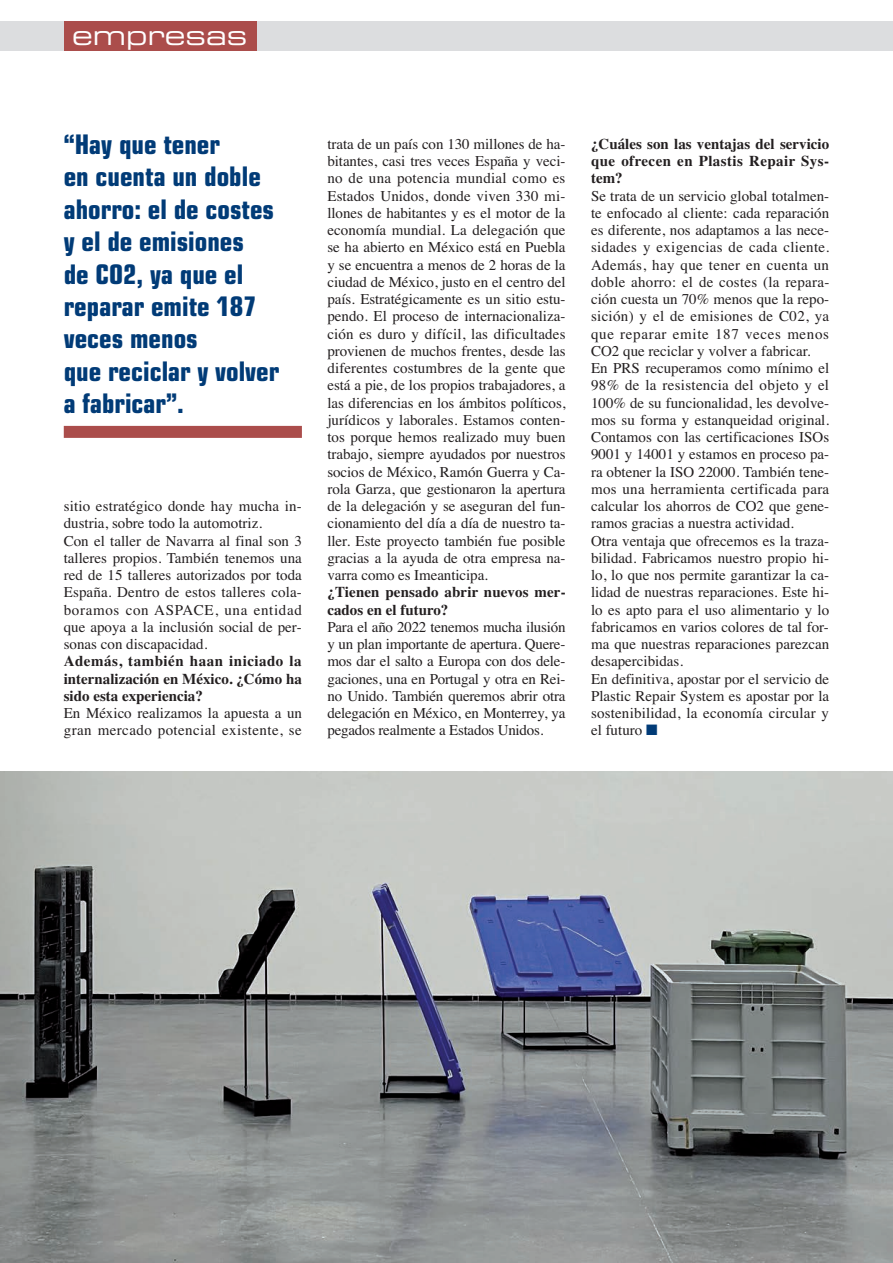
<style>
.page{position:relative;width:893px;height:1263px;background:#fff}
.page>*{position:absolute;margin:0;border:0;box-sizing:border-box;transform-origin:0 0}
.t1{font:700 condensed 27px/32.4px "Eurostile";color:#013b77}
.t2{font:27px "Eurostile Extended Two";color:#fff}
.t3{font:15px/17.2px "Times";color:#231f20}
.t4{font:700 15px/17.2px "Times";color:#231f20;text-align:justify}
.t5{font:15px/17.2px "Times";letter-spacing:.03em;color:#231f20}
.s1{color:#013b77}
</style>
<div class="page">
<div style="left:0;top:21px;width:893px;height:30px;background:#dcdddf"></div>
<div style="left:64px;top:21px;width:192px;height:30px;background:#ab4d4b"></div>
<img style="left:0;top:772px;width:893px;height:491px">
<div style="left:64px;top:426px;width:238px;height:12px;background:#ab4d4b"></div>
<h1 class="t2" style="left:72px;top:26px;width:177px">empresas</h1>
<h1 class="t1" style="left:64px;top:130px;width:217px">“Hay que tener<br>en cuenta un doble ahorro: el de costes y el de emisiones<br>de CO2, ya que el reparar emite 187 veces menos<br>que reciclar y volver a fabricar”.</h1>
<p class="t3" style="left:64px;top:497px;width:240px">sitio estratégico donde hay mucha in&shy;dustria, sobre todo la automotriz.<br>Con el taller de Navarra al final son 3 talleres propios. También tenemos una red de 15 talleres autorizados por toda España. Dentro de estos talleres cola&shy;boramos con ASPACE, una entidad que apoya a la inclusión social de per&shy;sonas con discapacidad.</p>
<p class="t4" style="left:64px;top:653px;width:240px">Además, también haan iniciado la internalización en México. ¿Cómo ha sido esta experiencia?</p>
<p class="t5" style="left:64px;top:704px;width:240px">En México realizamos la apuesta a un gran mercado potencial existente, se</p>
<p class="t3" style="left:327px;top:135px;width:240px;text-align:justify">trata de un país con 130 millones de ha&shy;bitantes, casi tres veces España y veci&shy;no de una potencia mundial como es Estados Unidos, donde viven 330 mi&shy;llones de habitantes y es el motor de la economía mundial. La delegación que se ha abierto en México está en Puebla y se encuentra a menos de 2 horas de la ciudad de México, justo en el centro del país. Estratégicamente es un sitio estu&shy;pendo. El proceso de internacionaliza&shy;ción es duro y difícil, las dificultades provienen de muchos frentes, desde las diferentes costumbres de la gente que está a pie, de los propios trabajadores, a las diferencias en los ámbitos políticos, jurídicos y laborales. Estamos conten&shy;tos porque hemos realizado muy buen trabajo, siempre ayudados por nuestros socios de México, Ramón Guerra y Ca&shy;rola Garza, que gestionaron la apertura de la delegación y se aseguran del fun&shy;cionamiento del día a día de nuestro ta&shy;ller. Este proyecto también fue posible gracias a la ayuda de otra empresa na&shy;varra como es Imeanticipa.</p>
<p class="t4" style="left:327px;top:584px;width:240px">¿Tienen pensado abrir nuevos mer&shy;cados en el futuro?</p>
<p class="t3" style="left:327px;top:618px;width:240px;text-align:justify">Para el año 2022 tenemos mucha ilusión y un plan importante de apertura. Quere&shy;mos dar el salto a Europa con dos dele&shy;gaciones, una en Portugal y otra en Rei&shy;no Unido. También queremos abrir otra delegación en México, en Monterrey, ya pegados realmente a Estados Unidos.</p>
<p class="t4" style="left:591px;top:135px;width:240px">¿Cuáles son las ventajas del servicio que ofrecen en Plastis Repair Sys&shy;tem?</p>
<p class="t3" style="left:591px;top:187px;width:240px">Se trata de un servicio global totalmen&shy;te enfocado al cliente: cada reparación es diferente, nos adaptamos a las nece&shy;sidades y exigencias de cada cliente.<br>Además, hay que tener en cuenta un doble ahorro: el de costes (la repara&shy;ción cuesta un 70% menos que la repo&shy;sición) y el de emisiones de C02, ya que reparar emite 187 veces menos CO2 que reciclar y volver a fabricar.<br>En PRS recuperamos como mínimo el 98% de la resistencia del objeto y el 100% de su funcionalidad, les devolve&shy;mos su forma y estanqueidad original.<br>Contamos con las certificaciones ISOs 9001 y 14001 y estamos en proceso pa&shy;ra obtener la ISO 22000. También tene&shy;mos una herramienta certificada para calcular los ahorros de CO2 que gene&shy;ramos gracias a nuestra actividad.<br>Otra ventaja que ofrecemos es la traza&shy;bilidad. Fabricamos nuestro propio hi&shy;lo, lo que nos permite garantizar la ca&shy;lidad de nuestras reparaciones. Este hi&shy;lo es apto para el uso alimentario y lo fabricamos en varios colores de tal for&shy;ma que nuestras reparaciones parezcan desapercibidas.<br>En definitiva, apostar por el servicio de Plastic Repair System es apostar por la sostenibilidad, la economía circular y el futuro <span class="s1">■</span></p>
</div>
